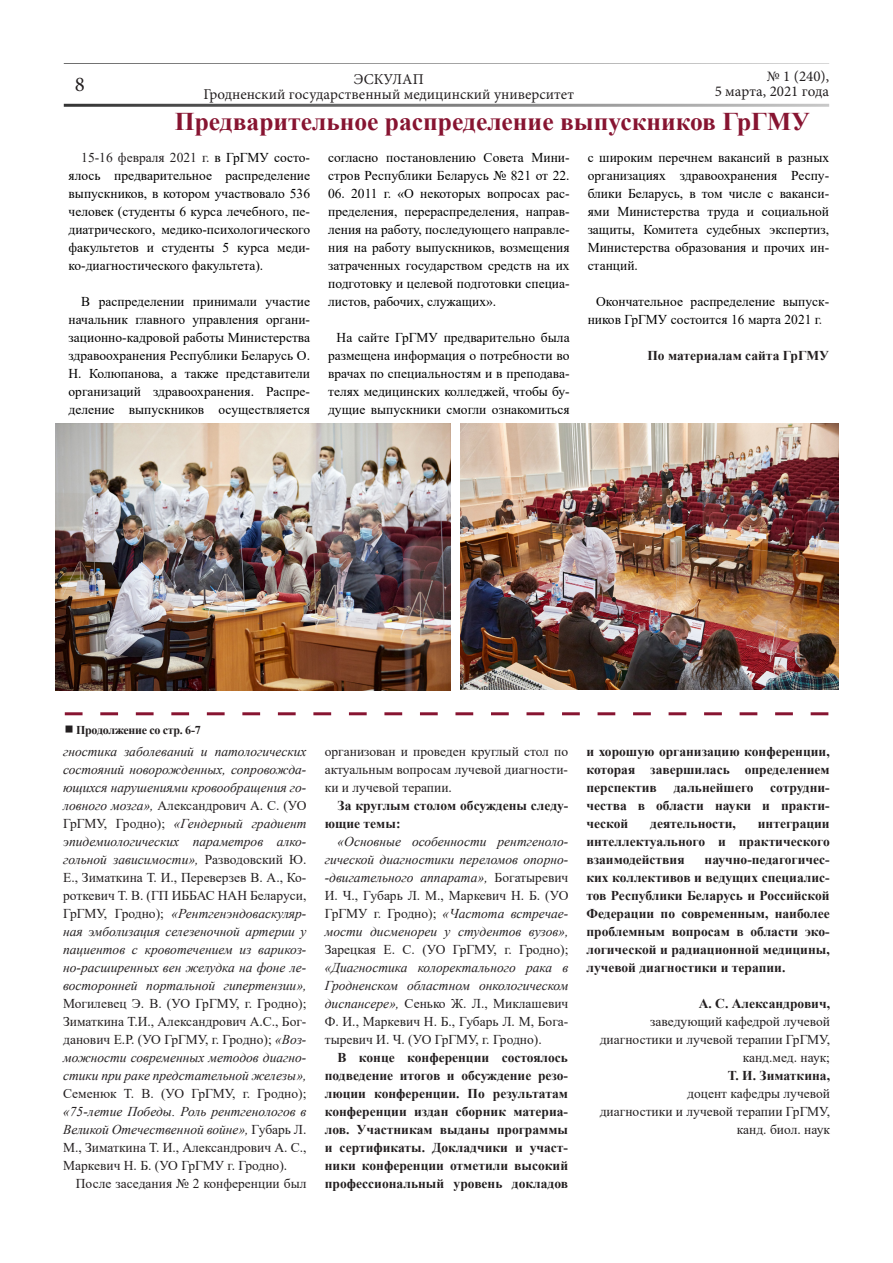
<style>
.page{position:relative;width:893px;height:1263px;background:#fff}
.page>*{position:absolute;margin:0;border:0;box-sizing:border-box;transform-origin:0 0}
.Normal__Web{font:700 25.5px "Times New Roman";color:#871431}
.t1{font:21px "Minion Pro";color:#231f20}
.t2{font:15px/15px "Minion Pro";color:#231f20;text-align:center}
.Стиль{font:italic 13.5px/18px "Times New Roman";color:#231f20;text-align:justify}
.Normal__Web-2{font:13.5px/18px "Times New Roman";color:#000;text-align:justify}
.Стиль-2{font:700 13.5px/18px "Times New Roman";color:#231f20;text-align:justify}
.Стиль-3{font:13.5px/18px "Times New Roman";color:#231f20;text-align:justify}
.Normal__Web-3{font:700 13.5px "Times New Roman";color:#231f20}
.t3{font:700 12px "Times New Roman";letter-spacing:-.025em;color:#231f20}
.s1{color:#231f20}
.s2{font-style:normal}
</style>
<div class="page">
<hr style="left:64px;top:104px;width:765px;height:3px;background:#000">
<hr style="left:64px;top:64px;width:765px;height:1px;background:#000">
<svg style="left:65px;top:712px;width:763px;height:3px"></svg>
<img style="left:55px;top:423px;width:395px;height:267px">
<img style="left:460px;top:423px;width:378px;height:266px">
<h2 class="t1" style="left:75px;top:70px;width:12px">8</h2>
<p class="t2" style="left:204px;top:72px;width:372px">ЭСКУЛАП<br>Гродненский государственный медицинский университет</p>
<p class="t2" style="left:715px;top:69px;width:116px;text-align:right">№ 1 (240),<br>5 марта, 2021 года</p>
<p class="Normal__Web" style="left:175px;top:103px;width:636px">Предварительное распределение выпускников ГрГМУ</p>
<p class="Normal__Web-2" style="left:69px;top:148px;width:243px;text-indent:13px"><span class="s1">15-16 февраля 2021 г.</span> в ГрГМУ состо&shy;ялось предварительное распределение выпускников, в котором участвовало 536 человек (студенты 6 курса лечебного, пе&shy;диатрического, медико-психологического факультетов и студенты 5 курса меди&shy;ко-диагностического факультета).</p>
<p class="Normal__Web-2" style="left:69px;top:292px;width:243px;text-indent:13px">В распределении принимали участие начальник главного управления органи&shy;зационно-кадровой работы Министерства здравоохранения Республики Беларусь О.<br>Н. Колюпанова, а также представители организаций здравоохранения. Распре&shy;деление выпускников осуществляется</p>
<p class="Normal__Web-2" style="left:328px;top:148px;width:243px">согласно постановлению Совета Мини&shy;стров Республики Беларусь № 821 от 22.</p>
<p class="Normal__Web-2" style="left:328px;top:184px;width:243px">06. 2011 г. «О некоторых вопросах рас&shy;пределения, перераспределения, направ&shy;ления на работу, последующего направле&shy;ния на работу выпускников, возмещения затраченных государством средств на их подготовку и целевой подготовки специа&shy;листов, рабочих, служащих».</p>
<p class="Normal__Web-2" style="left:328px;top:328px;width:243px;text-indent:9px">На сайте ГрГМУ предварительно была размещена информация о потребности во врачах по специальностям и в преподава&shy;телях медицинских колледжей, чтобы бу&shy;дущие выпускники смогли ознакомиться</p>
<p class="Normal__Web-2" style="left:588px;top:148px;width:243px">с широким перечнем вакансий в разных организациях здравоохранения Респу&shy;блики Беларусь, в том числе с ваканси&shy;ями Министерства труда и социальной защиты, Комитета судебных экспертиз, Министерства образования и прочих ин&shy;станций.</p>
<p class="Normal__Web-2" style="left:588px;top:292px;width:243px;text-indent:9px">Окончательное распределение выпуск&shy;ников ГрГМУ состоится 16 марта 2021 г<span class="s1">.</span></p>
<p class="Normal__Web-3" style="left:647px;top:346px;width:183px">По материалам сайта ГрГМУ</p>
<p class="t3" style="left:76px;top:721px;width:126px">Продолжение со стр. 6-7</p>
<p class="Стиль" style="left:63px;top:742px;width:245px">гностика заболеваний и патологических состояний новорожденных, сопровожда&shy;ющихся нарушениями кровообращения го&shy;ловного мозга», <span class="s2">Александрович А. С. (УО ГрГМУ, Гродно);</span> «Гендерный градиент эпидемиологических параметров алко&shy;гольной зависимости», <span class="s2">Разводовский Ю.<br>Е., Зиматкина Т. И., Переверзев В. А., Ко&shy;роткевич Т. В. (ГП ИББАС НАН Беларуси, ГрГМУ, Гродно);</span> «Рентгенэндоваскуляр&shy;ная эмболизация селезеночной артерии у пациентов с кровотечением из варикоз&shy;но-расширенных вен желудка на фоне ле&shy;восторонней портальной гипертензии», <span class="s2">Могилевец Э. В. (УО ГрГМУ, г. Гродно); Зиматкина Т.И., Александрович А.С., Бог&shy;данович Е.Р. (УО ГрГМУ, г. Гродно);</span> «Воз&shy;можности современных методов диагно&shy;стики при раке предстательной железы», <span class="s2">Семенюк Т. В. (УО ГрГМУ, г. Гродно); </span>«75-летие Победы. Роль рентгенологов в Великой Отечественной войне», <span class="s2">Губарь Л.<br>М., Зиматкина Т. И., Александрович А. С., Маркевич Н. Б. (УО ГрГМУ г. Гродно).</span></p>
<p class="Стиль-3" style="left:76px;top:1174px;width:232px">После заседания № 2 конференции был</p>
<p class="Стиль-3" style="left:325px;top:742px;width:245px">организован и проведен круглый стол по актуальным вопросам лучевой диагности&shy;ки и лучевой терапии.</p>
<p class="Стиль-2" style="left:325px;top:796px;width:245px;text-indent:13px">За круглым столом обсуждены следу&shy;ющие темы:</p>
<p class="Стиль" style="left:325px;top:832px;width:245px;text-indent:13px">«Основные особенности рентгеноло&shy;гической диагностики переломов опорно--двигательного аппарата», <span class="s2">Богатыревич И. Ч., Губарь Л. М., Маркевич Н. Б. (УО ГрГМУ г. Гродно);</span> «Частота встречае&shy;мости дисменореи у студентов вузов», <span class="s2">Зарецкая Е. С. (УО ГрГМУ, г. Гродно); </span>«Диагностика колоректального рака в Гродненском областном онкологическом диспансере», <span class="s2">Сенько Ж. Л., Миклашевич Ф. И., Маркевич Н. Б., Губарь Л. М, Бога&shy;тыревич И. Ч. (УО ГрГМУ, г. Гродно).</span></p>
<p class="Стиль-2" style="left:325px;top:1048px;width:245px;text-indent:13px">В конце конференции состоялось подведение итогов и обсуждение резо&shy;люции конференции. По результатам конференции издан сборник материа&shy;лов. Участникам выданы программы и сертификаты. Докладчики и участ&shy;ники конференции отметили высокий профессиональный уровень докладов</p>
<p class="Стиль-2" style="left:586px;top:742px;width:245px">и хорошую организацию конференции, которая завершилась определением перспектив дальнейшего сотрудни&shy;чества в области науки и практи&shy;ческой</p>
<p class="Стиль-2" style="left:586px;top:814px;width:245px;text-indent:171px">интеграции интеллектуального и практического взаимодействия</p>
<p class="Стиль-2" style="left:650px;top:814px;width:87px">деятельности,</p>
<p class="Стиль-2" style="left:586px;top:850px;width:245px;text-indent:118px">научно-педагогичес&shy;ких коллективов и ведущих специалис&shy;тов Республики Беларусь и Российской Федерации по современным, наиболее проблемным вопросам в области эко&shy;логической и радиационной медицины, лучевой диагностики и терапии.</p>
<p class="Стиль-2" style="left:699px;top:994px;width:133px">А. С. Александрович,</p>
<p class="Стиль-3" style="left:650px;top:1012px;width:181px">заведующий кафедрой лучевой</p>
<p class="Стиль-3" style="left:600px;top:1030px;width:232px">диагностики и лучевой терапии ГрГМУ,</p>
<p class="Стиль-3" style="left:743px;top:1048px;width:89px">канд.мед. наук;</p>
<p class="Стиль-2" style="left:728px;top:1066px;width:104px">Т. И. Зиматкина,</p>
<p class="Стиль-3" style="left:687px;top:1084px;width:144px">доцент кафедры лучевой</p>
<p class="Стиль-3" style="left:600px;top:1102px;width:232px">диагностики и лучевой терапии ГрГМУ,</p>
<p class="Стиль-3" style="left:737px;top:1120px;width:95px">канд. биол. наук</p>
</div>
